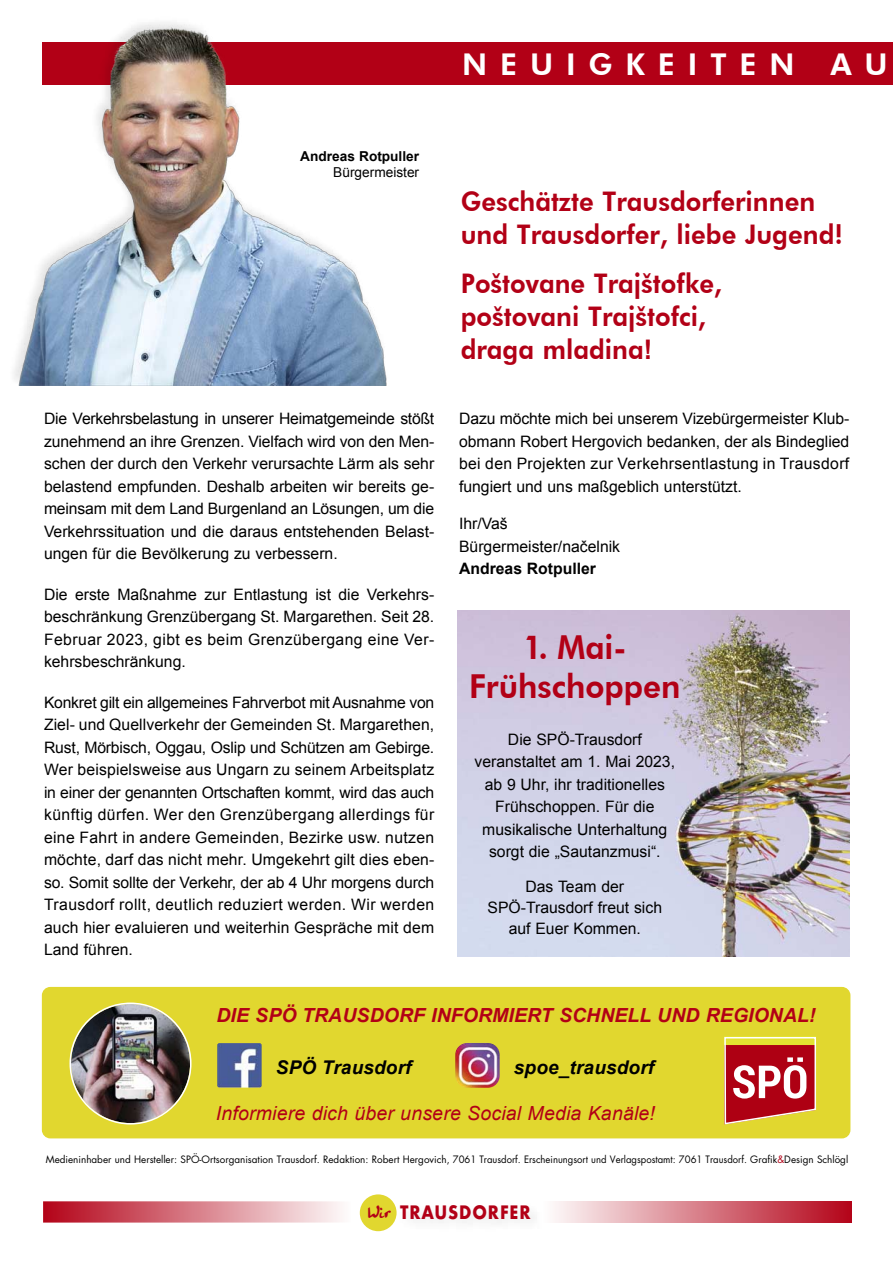
<style>
.page{position:relative;width:893px;height:1263px;background:#fff}
.page>*{position:absolute;margin:0;border:0;box-sizing:border-box;transform-origin:0 0}
.t1{font:800 33px/39px "Futura BT";color:#b20016;text-align:center;scale:.95 1}
.t2{font:800 30px "Futura BT";letter-spacing:.43em;color:#fff}
.t3{font:800 27px/33px "Futura BT";color:#b20016;scale:.95 1}
.t4{font:italic 700 19.5px "Arial";letter-spacing:.005em;color:#b20016}
.t5{font:italic 19.5px "Arial";letter-spacing:.01em;color:#b20016}
.t6{font:19.05px "Handwriting Plain";color:#b20016}
.t7{font:italic 700 18.9px "Arial";letter-spacing:.01em;color:#000}
.t8{font:700 18px "Futura";letter-spacing:.055em;color:#b20016;scale:.88 1}
.t9{font:15.75px/22.5px "Arial";color:#000;text-align:justify}
.t10{font:700 15.75px "Arial";color:#000}
.t11{font:700 13.65px/16.4px "Arial";color:#000;text-align:right}
.t12{font:9.9px "Futura";color:#000}
.s1{font-weight:400}
.s2{font-family:"Arial";font-weight:700}
.s3{color:#b20016}
</style>
<div class="page">
<div style="left:43px;top:43px;width:850px;height:42px;background:#b20016"></div>
<img style="left:17px;top:22px;width:372px;height:364px">
<div style="left:360px;top:1194px;width:37px;height:37px;background:#e1d72f;border-radius:50%"></div>
<div style="left:43px;top:1201px;width:309px;height:21px;background:linear-gradient(to right,#b30318,#fefdfd)"></div>
<div style="left:543px;top:1201px;width:308px;height:21px;background:linear-gradient(to right,#fefefd,#b4051a)"></div>
<div style="left:42px;top:987px;width:808px;height:151px;background:#e1d72f;border-radius:9px"></div>
<img style="left:217px;top:1043px;width:45px;height:44px;border-radius:2px">
<img style="left:455px;top:1043px;width:45px;height:45px;border-radius:12px">
<img style="left:69px;top:1002px;width:123px;height:122px">
<svg style="left:724px;top:1037px;width:92px;height:87px;background:#c7584a"></svg>
<img style="left:457px;top:610px;width:393px;height:346px">
<p class="t2" style="left:462px;top:46px;width:427px">NEUIGKEITEN AU</p>
<p class="t11" style="left:300px;top:148px;width:120px">Andreas Rotpuller<br><span class="s1">Bürgermeister</span></p>
<p class="t9" style="left:44px;top:407px;width:392px">Die Verkehrsbelastung in unserer Heimatgemeinde stößt zunehmend an ihre Grenzen. Vielfach wird von den Men&shy;schen der durch den Verkehr verursachte Lärm als sehr belastend empfunden. Deshalb arbeiten wir bereits ge&shy;meinsam mit dem Land Burgenland an Lösungen, um die Verkehrssituation und die daraus entstehenden Belast&shy;ungen für die Bevölkerung zu verbessern.</p>
<p class="t9" style="left:44px;top:583px;width:392px">Die erste Maßnahme zur Entlastung ist die Verkehrs&shy;beschränkung Grenzübergang St. Margarethen. Seit 28.<br>Februar 2023, gibt es beim Grenzübergang eine Ver&shy;kehrsbeschränkung.</p>
<p class="t9" style="left:44px;top:691px;width:392px">Konkret gilt ein allgemeines Fahrverbot mit Ausnahme von Ziel- und Quellverkehr der Gemeinden St. Margarethen, Rust, Mörbisch, Oggau, Oslip und Schützen am Gebirge.</p>
<p class="t9" style="left:44px;top:758px;width:392px">Wer beispielsweise aus Ungarn zu seinem Arbeitsplatz in einer der genannten Ortschaften kommt, wird das auch künftig dürfen. Wer den Grenzübergang allerdings für eine Fahrt in andere Gemeinden, Bezirke usw. nutzen möchte, darf das nicht mehr. Umgekehrt gilt dies eben&shy;so. Somit sollte der Verkehr, der ab 4 Uhr morgens durch Trausdorf rollt, deutlich reduziert werden. Wir werden auch hier evaluieren und weiterhin Gespräche mit dem Land führen.</p>
<p class="t3" style="left:461px;top:184px;width:404px">Geschätzte Trausdorferinnen und Trausdorfer, liebe Jugend!</p>
<p class="t3" style="left:461px;top:267px;width:277px">Poštovane Trajštofke,</p>
<p class="t3" style="left:461px;top:300px;width:260px">poštovani Trajštofci,</p>
<p class="t3" style="left:461px;top:333px;width:203px">draga mladina<span class="s2">!</span></p>
<p class="t9" style="left:459px;top:407px;width:392px">Dazu möchte mich bei unserem Vizebürgermeister Klub&shy;obmann Robert Hergovich bedanken, der als Bindeglied bei den Projekten zur Verkehrsentlastung in Trausdorf fungiert und uns maßgeblich unterstützt.</p>
<p class="t9" style="left:459px;top:512px;width:50px">Ihr/Vaš</p>
<p class="t9" style="left:459px;top:535px;width:163px">Bürgermeister/načelnik</p>
<p class="t10" style="left:459px;top:560px;width:138px">Andreas Rotpuller</p>
<p class="t1" style="left:469px;top:628px;width:224px">1. Mai-<br>Frühschoppen</p>
<p class="t9" style="left:508px;top:728px;width:135px">Die SPÖ-Trausdorf</p>
<p class="t9" style="left:475px;top:751px;width:202px">veranstaltet am 1. Mai 2023,</p>
<p class="t9" style="left:485px;top:773px;width:182px;text-align:center">ab 9 Uhr, ihr traditionelles<br>Frühschoppen. Für die</p>
<p class="t9" style="left:482px;top:818px;width:187px">musikalische Unterhaltung</p>
<p class="t9" style="left:489px;top:841px;width:173px">sorgt die „Sautanzmusi“.</p>
<p class="t9" style="left:525px;top:875px;width:100px">Das Team der</p>
<p class="t9" style="left:488px;top:896px;width:176px">SPÖ-Trausdorf freut sich</p>
<p class="t9" style="left:509px;top:917px;width:134px">auf Euer Kommen.</p>
<p class="t4" style="left:216px;top:1004px;width:601px">DIE SPÖ TRAUSDORF INFORMIERT SCHNELL UND REGIONAL!</p>
<p class="t7" style="left:276px;top:1057px;width:137px">SPÖ Trausdorf</p>
<p class="t7" style="left:514px;top:1057px;width:142px">spoe_trausdorf</p>
<p class="t5" style="left:216px;top:1102px;width:441px">Informiere dich über unsere Social Media Kanäle!</p>
<p class="t12" style="left:46px;top:1155px;width:804px">Medieninhaber und Hersteller: SPÖ-Ortsorganisation Trausdorf. Redaktion: Robert Hergovich, 7061 Trausdorf. Erscheinungsort und Verlagspostamt: 7061 Trausdorf. Grafik<span class="s3">&amp;</span>Design Schlögl</p>
<p class="t6" style="left:367px;top:1203px;width:25px">Wir</p>
<p class="t8" style="left:400px;top:1200px;width:150px">TRAUSDORFER</p>
</div>
